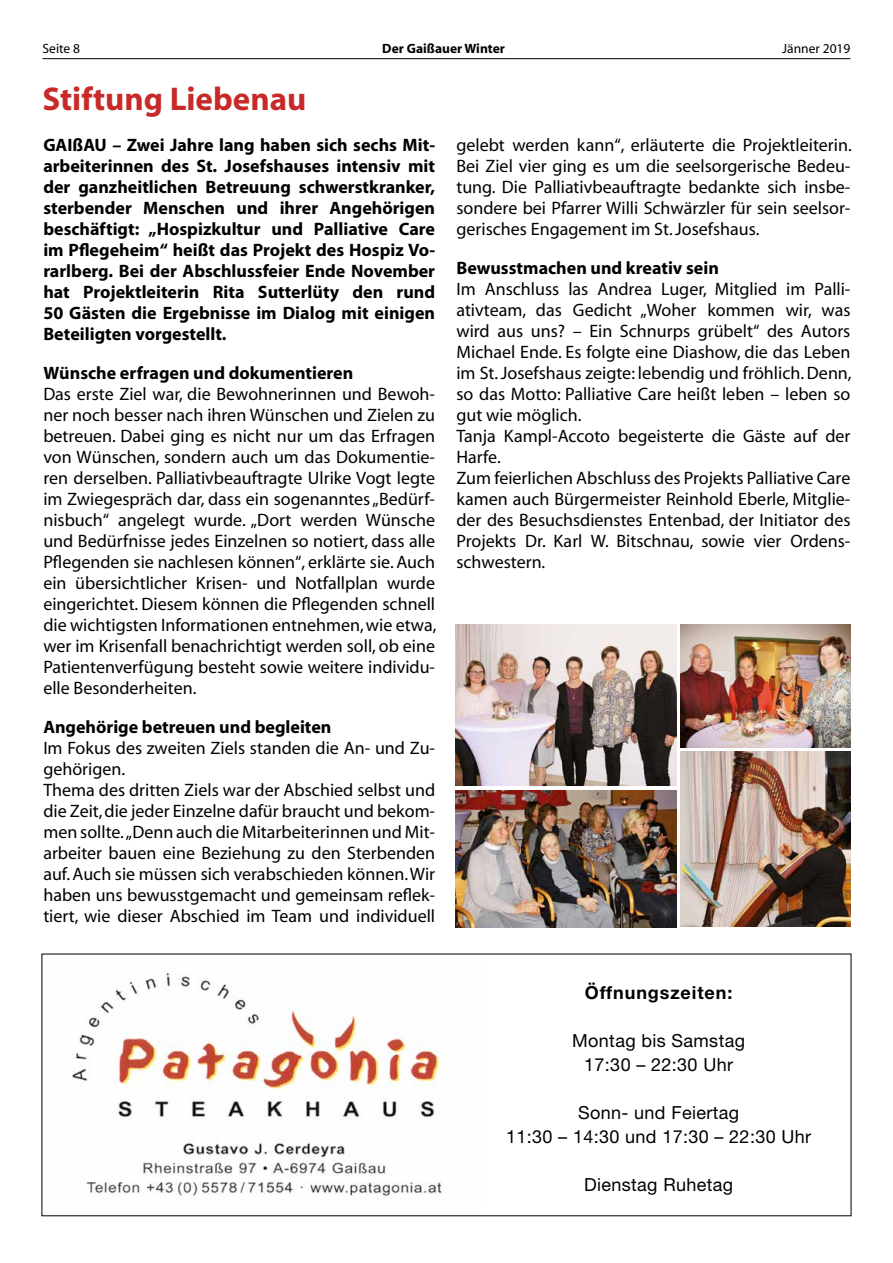
<style>
.page{position:relative;width:893px;height:1263px;background:#fff}
.page>*{position:absolute;margin:0;border:0;box-sizing:border-box;transform-origin:0 0}
.Überschrift_1{font:700 33px "Myriad";color:#c72a28}
.Fliesstext_neu{font:18px/21px "Myriad";color:#000;text-align:justify}
.Fliesstext_neu-2{font:700 18px/21px "Myriad Pro";color:#000;text-align:justify}
.t1{font:18px "Helvetica Neue";letter-spacing:.02em;color:#000}
.Fliesstext_neu-3{font:700 18px "Myriad";color:#000}
.t2{font:700 18px "Helvetica Neue";letter-spacing:.05em;color:#000}
.t3{font:700 13.5px "Myriad";color:#000}
.t4{font:13.5px "Myriad";color:#000}
</style>
<div class="page">
<hr style="left:43px;top:58px;width:807px;height:1px;background:#000">
<img style="left:72px;top:972px;width:374px;height:224px">
<img style="left:455px;top:624px;width:221px;height:162px">
<img style="left:680px;top:752px;width:170px;height:174px">
<img style="left:455px;top:790px;width:221px;height:137px">
<img style="left:680px;top:624px;width:170px;height:124px">
<p class="t4" style="left:43px;top:41px;width:39px">Seite 8</p>
<p class="t3" style="left:382px;top:41px;width:124px">Der Gaißauer Winter</p>
<p class="t4" style="left:782px;top:41px;width:70px">Jänner 2019</p>
<p class="Überschrift_1" style="left:43px;top:82px;width:265px">Stiftung Liebenau</p>
<p class="Fliesstext_neu-2" style="left:43px;top:134px;width:393px">GAIßAU – Zwei Jahre lang haben sich sechs Mit&shy;arbeiterinnen des St. Josefshauses intensiv mit der ganzheitlichen Betreuung schwerstkranker, sterbender Menschen und ihrer Angehörigen beschäftigt: „Hospizkultur und Palliative Care im Pflegeheim“ heißt das Projekt des Hospiz Vo&shy;rarlberg. Bei der Abschlussfeier Ende November hat Projektleiterin Rita Sutterlüty den rund 50 Gästen die Ergebnisse im Dialog mit einigen Beteiligten vorgestellt.</p>
<p class="Fliesstext_neu-3" style="left:43px;top:364px;width:311px">Wünsche erfragen und dokumentieren</p>
<p class="Fliesstext_neu" style="left:43px;top:384px;width:395px">Das erste Ziel war, die Bewohnerinnen und Bewoh&shy;ner noch besser nach ihren Wünschen und Zielen zu betreuen. Dabei ging es nicht nur um das Erfragen von Wünschen, sondern auch um das Dokumentie&shy;ren derselben. Palliativbeauftragte Ulrike Vogt legte im Zwiegespräch dar, dass ein sogenanntes „Bedürf&shy;nisbuch“ angelegt wurde. „Dort werden Wünsche und Bedürfnisse jedes Einzelnen so notiert, dass alle Pflegenden sie nachlesen können“, erklärte sie. Auch ein übersichtlicher Krisen- und Notfallplan wurde eingerichtet. Diesem können die Pflegenden schnell die wichtigsten Informationen entnehmen, wie etwa, wer im Krisenfall benachrichtigt werden soll, ob eine Patientenverfügung besteht sowie weitere individu&shy;elle Besonderheiten.</p>
<p class="Fliesstext_neu-3" style="left:43px;top:718px;width:290px">Angehörige betreuen und begleiten</p>
<p class="Fliesstext_neu" style="left:43px;top:738px;width:393px">Im Fokus des zweiten Ziels standen die An- und Zu&shy;gehörigen.</p>
<p class="Fliesstext_neu" style="left:43px;top:780px;width:393px">Thema des dritten Ziels war der Abschied selbst und die Zeit, die jeder Einzelne dafür braucht und bekom&shy;men sollte. „Denn auch die Mitarbeiterinnen und Mit&shy;arbeiter bauen eine Beziehung zu den Sterbenden auf. Auch sie müssen sich verabschieden können. Wir haben uns bewusstgemacht und gemeinsam reflek&shy;tiert, wie dieser Abschied im Team und individuell</p>
<p class="Fliesstext_neu" style="left:456px;top:135px;width:397px">gelebt werden kann“, erläuterte die Projektleiterin.<br>Bei Ziel vier ging es um die seelsorgerische Bedeu&shy;tung. Die Palliativbeauftragte bedankte sich insbe&shy;sondere bei Pfarrer Willi Schwärzler für sein seelsor&shy;gerisches Engagement im St. Josefshaus.</p>
<p class="Fliesstext_neu-3" style="left:456px;top:259px;width:264px">Bewusstmachen und kreativ sein</p>
<p class="Fliesstext_neu" style="left:456px;top:279px;width:397px">Im Anschluss las Andrea Luger, Mitglied im Palli&shy;ativteam, das Gedicht „Woher kommen wir, was wird aus uns? – Ein Schnurps grübelt“ des Autors Michael Ende. Es folgte eine Diashow, die das Leben im St. Josefshaus zeigte: lebendig und fröhlich. Denn, so das Motto: Palliative Care heißt leben – leben so gut wie möglich.</p>
<p class="Fliesstext_neu" style="left:456px;top:426px;width:396px">Tanja Kampl-Accoto begeisterte die Gäste auf der<br>Harfe.</p>
<p class="Fliesstext_neu" style="left:456px;top:468px;width:396px">Zum feierlichen Abschluss des Projekts Palliative Care kamen auch Bürgermeister Reinhold Eberle, Mitglie&shy;der des Besuchsdienstes Entenbad, der Initiator des Projekts Dr. Karl W. Bitschnau, sowie vier Ordens&shy;schwestern.</p>
<p class="t2" style="left:585px;top:981px;width:149px">Öffnungszeiten:</p>
<p class="t1" style="left:572px;top:1030px;width:174px">Montag bis Samstag</p>
<p class="t1" style="left:584px;top:1054px;width:150px">17:30 – 22:30 Uhr</p>
<p class="t1" style="left:578px;top:1102px;width:163px">Sonn- und Feiertag</p>
<p class="t1" style="left:506px;top:1126px;width:307px">11:30 – 14:30 und 17:30 – 22:30 Uhr</p>
<p class="t1" style="left:584px;top:1174px;width:151px">Dienstag Ruhetag</p>
</div>
